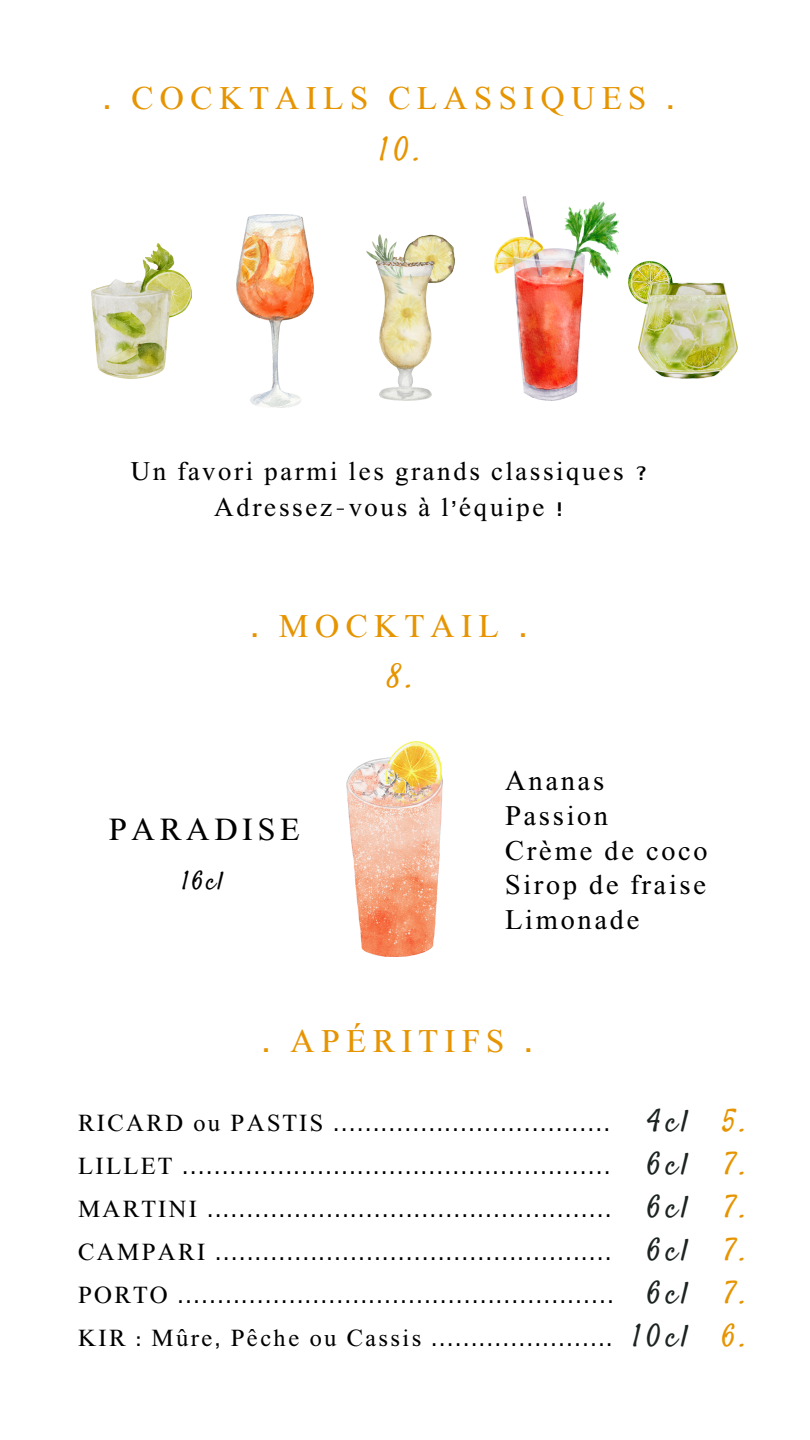
<style>
.page{position:relative;width:810px;height:1440px;background:#fff}
.page>*{position:absolute;margin:0;border:0;box-sizing:border-box;transform-origin:0 0}
.t1{font:32.7px "Satisfy";color:#e69400}
.t2{font:700 32.2px "Shanti MF";letter-spacing:.2em;color:#e69400}
.t3{font:700 31.4px "Shanti MF";letter-spacing:.15em;color:#000}
.t4{font:30.9px/43px "Satisfy";letter-spacing:.15em;color:#1c2420;text-align:center}
.t5{font:30.9px/43px "Satisfy";color:#e69400;text-align:justify}
.t6{font:300 27.7px/34.6px "Shanti MF";letter-spacing:.1em;color:#000}
.t7{font:300 26.3px/35.9px "Shanti MF";letter-spacing:.1em;color:#000;text-align:center}
.t8{font:25.4px "Satisfy";color:#000}
.t9{font:300 23.9px "Shanti MF";letter-spacing:.1em;color:#000}
</style>
<div class="page">
<img style="left:92px;top:244px;width:99px;height:135px">
<img style="left:494px;top:196px;width:125px;height:204px">
<img style="left:236px;top:215px;width:78px;height:192px">
<img style="left:628px;top:261px;width:109px;height:118px">
<img style="left:367px;top:234px;width:87px;height:167px">
<img style="left:346px;top:742px;width:97px;height:215px">
<h3 class="t2" style="left:103px;top:84px;width:573px">. COCKTAILS CLASSIQUES .</h3>
<h1 class="t1" style="left:380px;top:130px;width:43px">10.</h1>
<h2 class="t7" style="left:131px;top:455px;width:518px">Un favori parmi les grands classiques ?<br>Adressez-vous à l’équipe !</h2>
<h1 class="t2" style="left:251px;top:611px;width:278px">. MOCKTAIL .</h1>
<h3 class="t1" style="left:387px;top:657px;width:28px">8.</h3>
<h1 class="t3" style="left:109px;top:815px;width:192px">PARADISE</h1>
<h4 class="t8" style="left:182px;top:865px;width:43px">16cl</h4>
<p class="t6" style="left:505px;top:765px;width:204px">Ananas<br>Passion<br>Crème de coco<br>Sirop de fraise<br>Limonade</p>
<p class="t2" style="left:262px;top:1026px;width:272px">. APÉRITIFS .</p>
<h1 class="t9" style="left:78px;top:1112px;width:533px">RICARD ou PASTIS ...................................</h1>
<h2 class="t9" style="left:78px;top:1155px;width:533px">LILLET ......................................................</h2>
<p class="t9" style="left:78px;top:1198px;width:534px">MARTINI ...................................................</p>
<p class="t9" style="left:78px;top:1241px;width:534px">CAMPARI ..................................................</p>
<p class="t9" style="left:78px;top:1284px;width:537px">PORTO .......................................................</p>
<p class="t9" style="left:78px;top:1327px;width:536px">KIR : Mûre, Pêche ou Cassis .......................</p>
<h3 class="t4" style="left:633px;top:1102px;width:57px">4cl<br>6cl<br>6cl<br>6cl<br>6cl<br>10cl</h3>
<p class="t5" style="left:721px;top:1102px;width:27px">5.<br>7.<br>7.<br>7.<br>7.<br>6.</p>
</div>
